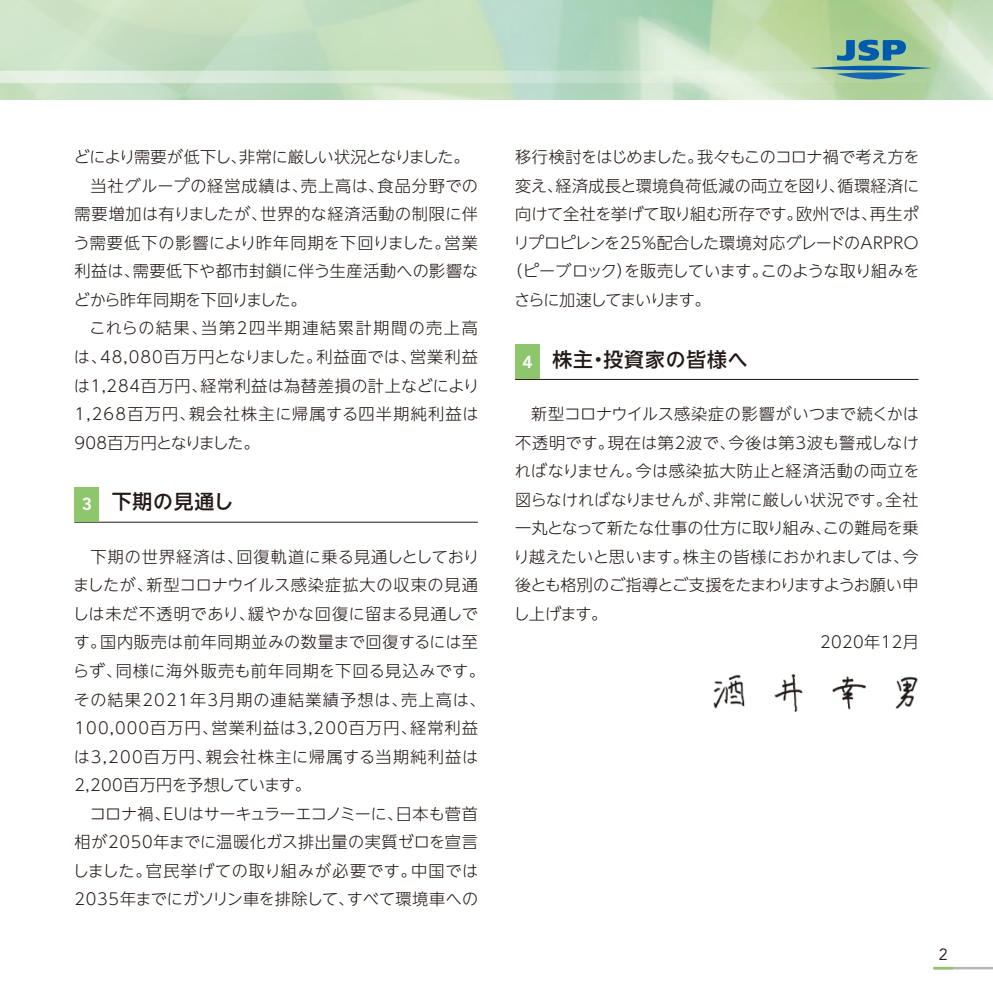
<style>
.page{position:relative;width:993px;height:993px;background:#fff}
.page>*{position:absolute;margin:0;border:0;box-sizing:border-box;transform-origin:0 0}
.t1{font:500 19.78px "UD Shin Go NT Pro";letter-spacing:.045em;color:#231916}
.t2{font:300 16.1px/28.5px "UD Shin Go NT Pro";letter-spacing:.025em;color:#231916;text-align:justify}
.t3{font:300 16.1px/28.5px "UD Shin Go NT Pro";letter-spacing:.05em;color:#231916}
.t4{font:300 16.1px "UD Shin Go NT Pro";letter-spacing:-.01em;color:#231916}
.t5{font:300 16.1px "UD Shin Go NT Pro";letter-spacing:-.025em;color:#231916}
.t6{font:300 16.1px "UD Shin Go NT Pro";letter-spacing:-.005em;color:#231916}
.t7{font:300 16.1px "UD Shin Go NT Pro";letter-spacing:-.05em;color:#231916}
.t8{font:300 16.1px "UD Shin Go NT Pro";letter-spacing:.07em;color:#231916}
.t9{font:300 16.1px "UD Shin Go NT Pro";letter-spacing:.045em;color:#231916}
.t10{font:300 16.1px "UD Shin Go NT Pro";letter-spacing:-.055em;color:#231916}
.t11{font:300 16.1px "UD Shin Go NT Pro";letter-spacing:.075em;color:#231916}
.t12{font:300 16.1px "UD Shin Go NT Pro";color:#231916}
.t13{font:300 16.1px "UD Shin Go NT Pro";letter-spacing:.055em;color:#231916}
.t14{font:300 16.1px "UD Shin Go NT Pro";letter-spacing:.005em;color:#231916}
.t15{font:300 16.1px "UD Shin Go NT Pro";letter-spacing:.1em;color:#231916}
.t16{font:300 16.1px "UD Shin Go NT Pro";letter-spacing:-.04em;color:#231916}
.t17{font:300 16.1px "UD Shin Go NT Pro";letter-spacing:-.08em;color:#231916}
.t18{font:16.1px "Avenir";color:#231916}
.s1{font-family:"Avenir";font-weight:800;font-size:17.32px;color:#fff}
</style>
<div class="page">
<svg style="left:811px;top:40px;width:119px;height:31px;background:#75a99d"></svg>
<svg style="left:0;top:71px;width:992px;height:12px;background:#cee3cf"></svg>
<hr style="left:74px;top:521px;width:403px;height:1px;background:#231916">
<div style="left:74px;top:487px;width:25px;height:34px;background:#8dc66d"></div>
<hr style="left:515px;top:379px;width:403px;height:1px;background:#231916">
<div style="left:515px;top:344px;width:24px;height:35px;background:#8dc66d"></div>
<img style="left:713px;top:673px;width:205px;height:37px">
<hr style="left:933px;top:966px;width:59px;height:3px;background:#b5b5b6">
<hr style="left:933px;top:966px;width:19px;height:3px;background:#8dc66d">
<p class="t10" style="left:74px;top:144px;width:397px">どにより需要が低下し、非常に厳しい状況となりました。</p>
<p class="t13" style="left:91px;top:172px;width:389px">当社グループの経営成績は、売上高は、食品分野での</p>
<p class="t2" style="left:74px;top:199px;width:405px">需要増加は有りましたが、世界的な経済活動の制限に伴</p>
<p class="t2" style="left:73px;top:228px;width:406px">う需要低下の影響により昨年同期を下回りました。営業</p>
<p class="t2" style="left:74px;top:256px;width:405px">利益は、需要低下や都市封鎖に伴う生産活動への影響な</p>
<p class="t16" style="left:74px;top:286px;width:234px">どから昨年同期を下回りました。</p>
<p class="t15" style="left:89px;top:315px;width:390px">これらの結果、当第2四半期連結累計期間の売上高</p>
<p class="t8" style="left:74px;top:344px;width:405px">は、48,080百万円となりました。利益面では、営業利益</p>
<p class="t9" style="left:74px;top:372px;width:406px">は1,284百万円、経常利益は為替差損の計上などにより</p>
<p class="t11" style="left:74px;top:401px;width:405px">1,268百万円、親会社株主に帰属する四半期純利益は</p>
<p class="t7" style="left:74px;top:429px;width:187px">908百万円となりました。</p>
<p class="t1" style="left:82px;top:485px;width:153px"><span class="s1">3</span> 下期の見通し</p>
<p class="t3" style="left:73px;top:541px;width:414px;text-indent:18px">下期の世界経済は、回復軌道に乗る見通しとしておりましたが、新型コロナウイルス感染症拡大の収束の見通しは未だ不透明であり、緩やかな回復に留まる見通しです。国内販売は前年同期並みの数量まで回復するには至らず、同様に海外販売も前年同期を下回る見込みです。その結果2021年3月期の連結業績予想は、売上高は、<br>100,000百万円、営業利益は3,200百万円、経常利益は3,200百万円、親会社株主に帰属する当期純利益は<br>2,200百万円を予想しています。</p>
<p class="t2" style="left:73px;top:798px;width:407px;text-indent:17px">コロナ禍、EUはサーキュラーエコノミーに、日本も菅首相が2050年までに温暖化ガス排出量の実質ゼロを宣言しました。官民挙げての取り組みが必要です。中国では2035年までにガソリン車を排除して、すべて環境車への</p>
<p class="t5" style="left:515px;top:144px;width:406px">移行検討をはじめました。我々もこのコロナ禍で考え方を</p>
<p class="t2" style="left:515px;top:170px;width:405px">変え、経済成長と環境負荷低減の両立を図り、循環経済に</p>
<p class="t6" style="left:515px;top:201px;width:405px">向けて全社を挙げて取り組む所存です。欧州では、再生ポ</p>
<p class="t4" style="left:513px;top:229px;width:406px">リプロピレンを25％配合した環境対応グレードのARPRO</p>
<p class="t5" style="left:506px;top:258px;width:414px">（ピーブロック）を販売しています。このような取り組みを</p>
<p class="t17" style="left:514px;top:286px;width:198px">さらに加速してまいります。</p>
<p class="t1" style="left:522px;top:343px;width:227px"><span class="s1">4</span> 株主・投資家の皆様へ</p>
<p class="t14" style="left:531px;top:400px;width:389px">新型コロナウイルス感染症の影響がいつまで続くかは</p>
<p class="t2" style="left:515px;top:427px;width:405px">不透明です。現在は第2波で、今後は第3波も警戒しなけ</p>
<p class="t2" style="left:514px;top:456px;width:406px">ればなりません。今は感染拡大防止と経済活動の両立を</p>
<p class="t12" style="left:515px;top:486px;width:405px">図らなければなりませんが、非常に厳しい状況です。全社</p>
<p class="t6" style="left:515px;top:515px;width:405px">一丸となって新たな仕事の仕方に取り組み、この難局を乗</p>
<p class="t4" style="left:513px;top:543px;width:406px">り越えたいと思います。株主の皆様におかれましては、今</p>
<p class="t7" style="left:515px;top:572px;width:405px">後とも格別のご指導とご支援をたまわりますようお願い申</p>
<p class="t2" style="left:513px;top:598px;width:95px">し上げます。</p>
<p class="t2" style="left:819px;top:627px;width:100px">2020年12月</p>
<p class="t18" style="left:938px;top:944px;width:10px">2</p>
</div>
